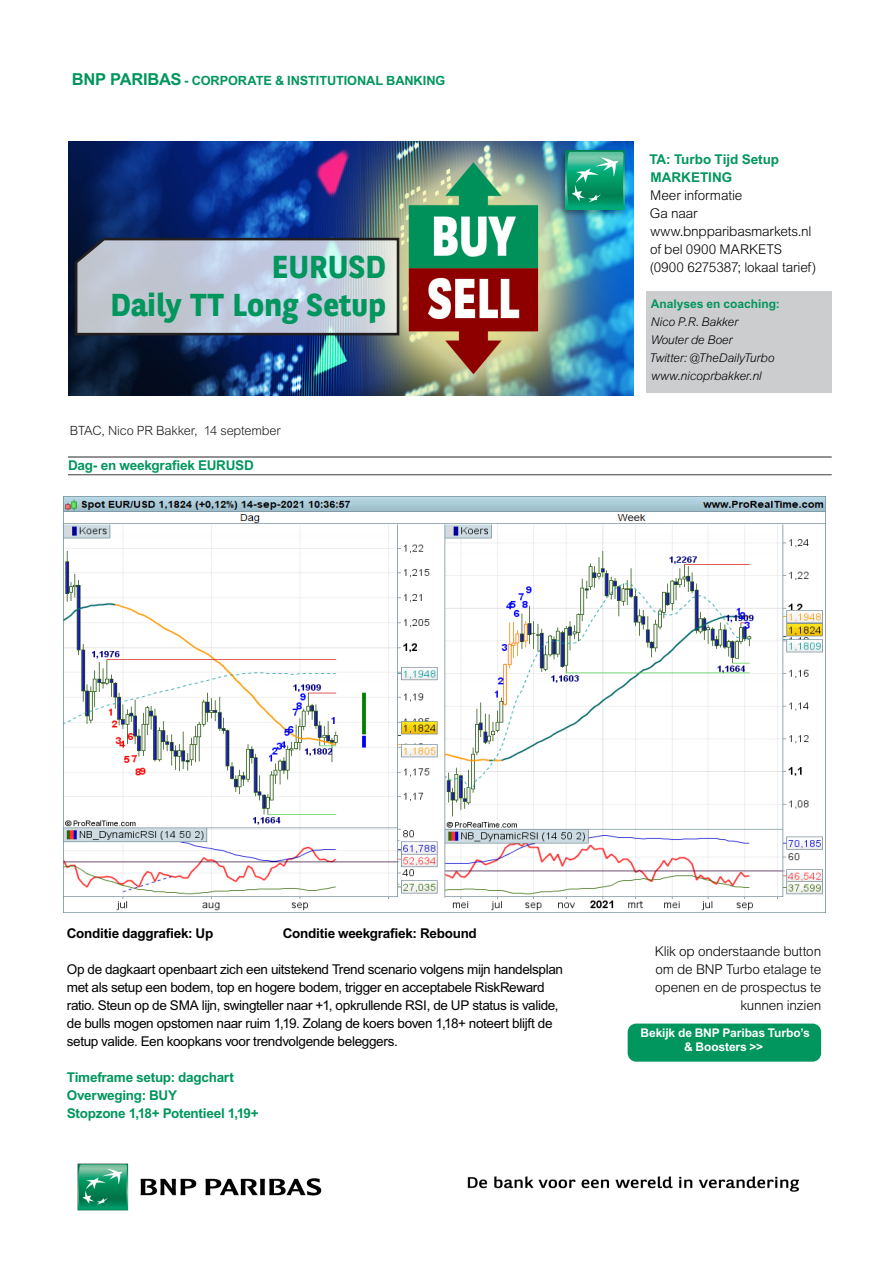
<style>
.page{position:relative;width:893px;height:1263px;background:#fff}
.page>*{position:absolute;margin:0;border:0;box-sizing:border-box;transform-origin:0 0}
.Réf_8_couv{font:700 31.65px "BNPP Sans";color:#00965d}
.Body{font:13.5px/18px "Arial MT Std";letter-spacing:-.025em;color:#000}
.Bullet_points_level{font:300 13.5px/18px "Arial MT Std";letter-spacing:-.015em;color:#000;text-align:right}
.Intro_text_14_16pt{font:300 13.5px/18px "Arial MT Std";letter-spacing:-.015em;color:#000}
.Body-2{font:700 13.5px/18px "Arial MT Std";letter-spacing:-.02em;color:#00965d}
.Body-3{font:700 13.5px "Arial MT Std";letter-spacing:-.02em;color:#000}
.Subheading_level_1_9{font:700 13.5px "Arial MT Std";letter-spacing:-.005em;color:#00965d}
.Basisalinea{font:700 13.5px "Arial MT Std";letter-spacing:-.015em;color:#00965d}
.Subheading_level_1_9-2{font:300 13.5px "Arial MT Std";letter-spacing:-.01em;color:#000}
.Business_area_8_5_9p{font:700 12.75px "Arial MT Std";letter-spacing:-.005em;color:#00965d}
.Business_area_8_5_9p-2{font:300 12.75px "Arial MT Std";letter-spacing:-.01em;color:#231f20}
.Intro_text_14_16pt-2{font:italic 300 12px/18px "Arial MT Std";letter-spacing:-.01em;color:#000}
.t1{font:700 12px/14.4px "Arial MT Std";letter-spacing:-.01em;color:#fff;text-align:center}
.s1{font-size:16.5px}
.s2{font-weight:700;font-style:normal;color:#00965d}
</style>
<div class="page">
<img style="left:68px;top:141px;width:566px;height:254px">
<img style="left:555px;top:146px;width:75px;height:75px">
<div style="left:566px;top:151px;width:59px;height:59px;background:#00ab79"></div>
<svg style="left:567px;top:152px;width:57px;height:53px"></svg>
<svg style="left:72px;top:236px;width:329px;height:101px;background:#b1b9c8"></svg>
<img style="left:467px;top:1176px;width:333px;height:16px">
<img style="left:77px;top:1163px;width:245px;height:48px">
<div style="left:647px;top:291px;width:185px;height:102px;background:#cccdcf"></div>
<hr style="left:68px;top:456px;width:764px;height:2px;background:#3e3e3f">
<hr style="left:68px;top:474px;width:764px;height:1px;background:#3e3e3f">
<img style="left:64px;top:496px;width:762px;height:416px">
<div style="left:628px;top:1023px;width:193px;height:39px;background:#00965d;border-radius:9px"></div>
<p class="Business_area_8_5_9p" style="left:72px;top:73px;width:375px"><span class="s1">BNP PARIBAS</span> - CORPORATE &amp; INSTITUTIONAL BANKING</p>
<p class="Réf_8_couv" style="left:272px;top:246px;width:116px">EURUSD</p>
<p class="Réf_8_couv" style="left:111px;top:284px;width:277px">Daily TT Long Setup</p>
<p class="Business_area_8_5_9p-2" style="left:70px;top:423px;width:212px">BTAC, Nico PR Bakker, 14 september</p>
<p class="Basisalinea" style="left:68px;top:458px;width:187px">Dag- en weekgrafiek EURUSD</p>
<p class="Subheading_level_1_9" style="left:649px;top:152px;width:131px">TA: Turbo Tijd Setup</p>
<p class="Subheading_level_1_9" style="left:650px;top:170px;width:83px">MARKETING</p>
<p class="Subheading_level_1_9-2" style="left:650px;top:188px;width:94px">Meer informatie</p>
<p class="Intro_text_14_16pt" style="left:650px;top:205px;width:49px">Ga naar</p>
<p class="Intro_text_14_16pt" style="left:650px;top:223px;width:163px">www.bnpparibasmarkets.nl</p>
<p class="Intro_text_14_16pt" style="left:650px;top:241px;width:168px">of bel 0900 MARKETS (0900 6275387; lokaal tarief)</p>
<p class="Intro_text_14_16pt-2" style="left:650px;top:295px;width:132px"><span class="s2">Analyses en coaching:<br></span>Nico P.R. Bakker<br>Wouter de Boer<br>Twitter: @TheDailyTurbo</p>
<p class="Intro_text_14_16pt-2" style="left:651px;top:367px;width:112px">www.nicoprbakker.nl</p>
<p class="Body-3" style="left:67px;top:926px;width:148px">Conditie daggrafiek: Up</p>
<p class="Body-3" style="left:283px;top:926px;width:196px">Conditie weekgrafiek: Rebound</p>
<p class="Body" style="left:67px;top:960px;width:498px">Op de dagkaart openbaart zich een uitstekend Trend scenario volgens mijn handelsplan met als setup een bodem, top en hogere bodem, trigger en acceptabele RiskReward ratio. Steun op de SMA lijn, swingteller naar +1, opkrullende RSI, de UP status is valide, de bulls mogen opstomen naar ruim 1,19. Zolang de koers boven 1,18+ noteert blijft de setup valide. Een koopkans voor trendvolgende beleggers.</p>
<p class="Body-2" style="left:67px;top:1068px;width:169px">Timeframe setup: dagchart<br>Overweging: BUY</p>
<p class="Body-2" style="left:67px;top:1104px;width:193px">Stopzone 1,18+ Potentieel 1,19+</p>
<p class="Bullet_points_level" style="left:655px;top:942px;width:168px">Klik op onderstaande button om de BNP Turbo etalage te openen en de prospectus te kunnen inzien</p>
<p class="t1" style="left:641px;top:1025px;width:171px">Bekijk de BNP Paribas Turbo’s &amp; Boosters &gt;&gt;</p>
</div>
